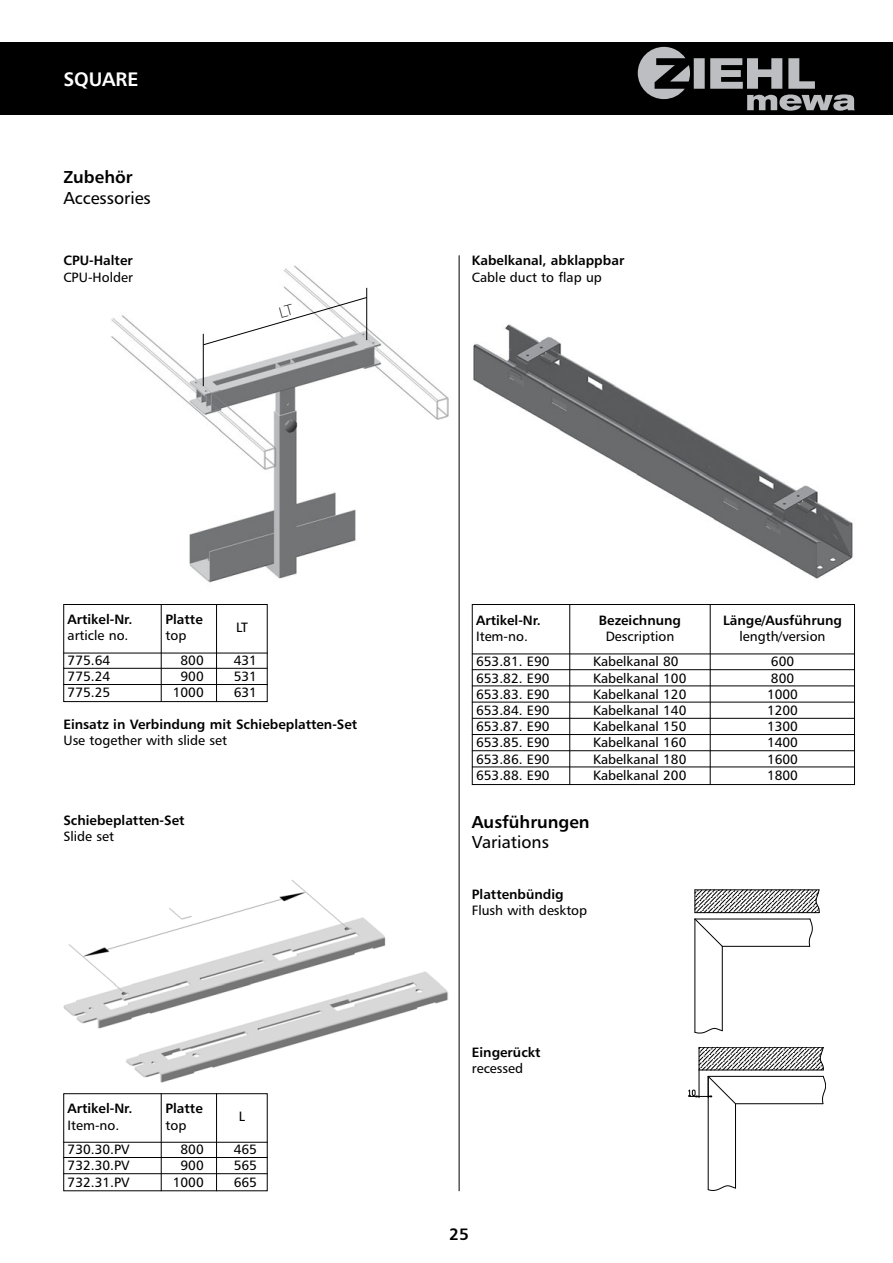
<style>
.page{position:relative;width:893px;height:1263px;background:#fff}
.page>*{position:absolute;margin:0;border:0;box-sizing:border-box;transform-origin:0 0}
.t1{font:19.5px "Humanist 777 BT Bold B";color:#fff}
.t2{font:17.25px "Humanist 777 BT Roman B";color:#000}
.t3{font:17.25px "Humanist 777 BT Bold B";color:#000}
.t4{font:16.5px "Humanist 777 BT Bold B";color:#000}
.t5{font:13.5px "Humanist 777 BT Roman B";color:#000}
.t6{font:13.5px "Humanist 777 BT Bold B";color:#000}
</style>
<div class="page">
<div style="left:0;top:43px;width:892px;height:72px;background:#000"></div>
<svg style="left:637px;top:47px;width:217px;height:64px"></svg>
<img style="left:111px;top:265px;width:338px;height:318px">
<hr style="left:203px;top:334px;width:1px;height:52px;background:#000">
<hr style="left:366px;top:288px;width:1px;height:52px;background:#000">
<hr style="left:458px;top:255px;width:1px;height:936px;background:#000">
<hr style="left:161px;top:604px;width:1px;height:98px;background:#000">
<hr style="left:216px;top:604px;width:1px;height:98px;background:#000">
<hr style="left:63px;top:652px;width:204px;height:1px;background:#000">
<hr style="left:63px;top:668px;width:204px;height:1px;background:#000">
<hr style="left:63px;top:684px;width:204px;height:1px;background:#000">
<div style="left:63px;top:604px;width:204px;height:98px;border:1px solid #000"></div>
<img style="left:473px;top:324px;width:380px;height:255px">
<img style="left:63px;top:880px;width:385px;height:203px">
<hr style="left:161px;top:1093px;width:1px;height:98px;background:#000">
<hr style="left:216px;top:1093px;width:1px;height:98px;background:#000">
<hr style="left:63px;top:1141px;width:204px;height:1px;background:#000">
<hr style="left:63px;top:1157px;width:204px;height:1px;background:#000">
<hr style="left:63px;top:1173px;width:204px;height:1px;background:#000">
<div style="left:63px;top:1093px;width:204px;height:98px;border:1px solid #000"></div>
<hr style="left:569px;top:605px;width:1px;height:180px;background:#000">
<hr style="left:709px;top:605px;width:1px;height:180px;background:#000">
<hr style="left:471px;top:653px;width:383px;height:1px;background:#000">
<hr style="left:471px;top:669px;width:383px;height:1px;background:#000">
<hr style="left:471px;top:685px;width:383px;height:1px;background:#000">
<hr style="left:471px;top:701px;width:383px;height:1px;background:#000">
<hr style="left:471px;top:718px;width:383px;height:1px;background:#000">
<hr style="left:471px;top:734px;width:383px;height:1px;background:#000">
<hr style="left:471px;top:750px;width:383px;height:1px;background:#000">
<hr style="left:471px;top:766px;width:383px;height:1px;background:#000">
<div style="left:471px;top:604px;width:383px;height:181px;border:1px solid #000"></div>
<hr style="left:694px;top:919px;width:1px;height:113px;background:#000">
<hr style="left:721px;top:946px;width:1px;height:84px;background:#000">
<svg style="left:694px;top:1028px;width:28px;height:5px"></svg>
<hr style="left:722px;top:946px;width:87px;height:1px;background:#000">
<svg style="left:694px;top:889px;width:125px;height:57px"></svg>
<svg style="left:688px;top:1047px;width:137px;height:143px"></svg>
<svg style="left:202px;top:296px;width:166px;height:50px"></svg>
<h1 class="t1" style="left:63px;top:72px;width:77px">SQUARE</h1>
<p class="t3" style="left:63px;top:170px;width:71px">Zubehör</p>
<p class="t2" style="left:63px;top:191px;width:89px">Accessories</p>
<p class="t6" style="left:63px;top:255px;width:71px">CPU-Halter</p>
<p class="t5" style="left:63px;top:271px;width:71px">CPU-Holder</p>
<p class="t6" style="left:471px;top:255px;width:154px">Kabelkanal, abklappbar</p>
<p class="t5" style="left:471px;top:271px;width:132px">Cable duct to flap up</p>
<p class="t6" style="left:68px;top:614px;width:66px">Artikel-Nr.</p>
<p class="t5" style="left:68px;top:630px;width:62px">article no.</p>
<p class="t6" style="left:165px;top:614px;width:39px">Platte</p>
<p class="t5" style="left:165px;top:630px;width:22px">top</p>
<p class="t5" style="left:236px;top:622px;width:13px">LT</p>
<p class="t5" style="left:68px;top:655px;width:44px">775.64</p>
<p class="t5" style="left:180px;top:655px;width:25px">800</p>
<p class="t5" style="left:234px;top:655px;width:25px">431</p>
<p class="t5" style="left:68px;top:671px;width:44px">775.24</p>
<p class="t5" style="left:180px;top:671px;width:25px">900</p>
<p class="t5" style="left:234px;top:671px;width:25px">531</p>
<p class="t5" style="left:68px;top:687px;width:44px">775.25</p>
<p class="t5" style="left:173px;top:687px;width:32px">1000</p>
<p class="t5" style="left:234px;top:687px;width:25px">631</p>
<p class="t6" style="left:63px;top:719px;width:295px">Einsatz in Verbindung mit Schiebeplatten-Set</p>
<p class="t5" style="left:63px;top:735px;width:165px">Use together with slide set</p>
<p class="t6" style="left:63px;top:814px;width:123px">Schiebeplatten-Set</p>
<p class="t5" style="left:63px;top:831px;width:52px">Slide set</p>
<p class="t6" style="left:68px;top:1103px;width:66px">Artikel-Nr.</p>
<p class="t5" style="left:68px;top:1119px;width:53px">Item-no.</p>
<p class="t6" style="left:165px;top:1103px;width:39px">Platte</p>
<p class="t5" style="left:165px;top:1119px;width:22px">top</p>
<p class="t5" style="left:239px;top:1111px;width:8px">L</p>
<p class="t5" style="left:68px;top:1144px;width:64px">730.30.PV</p>
<p class="t5" style="left:180px;top:1144px;width:25px">800</p>
<p class="t5" style="left:234px;top:1144px;width:25px">465</p>
<p class="t5" style="left:68px;top:1160px;width:64px">732.30.PV</p>
<p class="t5" style="left:180px;top:1160px;width:25px">900</p>
<p class="t5" style="left:234px;top:1160px;width:25px">565</p>
<p class="t5" style="left:68px;top:1176px;width:64px">732.31.PV</p>
<p class="t5" style="left:173px;top:1176px;width:32px">1000</p>
<p class="t5" style="left:234px;top:1176px;width:25px">665</p>
<p class="t6" style="left:476px;top:615px;width:66px">Artikel-Nr.</p>
<p class="t5" style="left:476px;top:631px;width:53px">Item-no.</p>
<p class="t6" style="left:598px;top:615px;width:84px">Bezeichnung</p>
<p class="t5" style="left:605px;top:631px;width:70px">Description</p>
<p class="t6" style="left:723px;top:615px;width:120px">Länge/Ausführung</p>
<p class="t5" style="left:739px;top:631px;width:87px">length/version</p>
<p class="t5" style="left:476px;top:656px;width:75px">653.81. E90</p>
<p class="t5" style="left:593px;top:656px;width:87px">Kabelkanal 80</p>
<p class="t5" style="left:770px;top:656px;width:25px">600</p>
<p class="t5" style="left:476px;top:672px;width:75px">653.82. E90</p>
<p class="t5" style="left:593px;top:672px;width:95px">Kabelkanal 100</p>
<p class="t5" style="left:770px;top:672px;width:25px">800</p>
<p class="t5" style="left:476px;top:688px;width:75px">653.83. E90</p>
<p class="t5" style="left:593px;top:688px;width:95px">Kabelkanal 120</p>
<p class="t5" style="left:766px;top:688px;width:32px">1000</p>
<p class="t5" style="left:476px;top:705px;width:75px">653.84. E90</p>
<p class="t5" style="left:593px;top:705px;width:95px">Kabelkanal 140</p>
<p class="t5" style="left:766px;top:705px;width:32px">1200</p>
<p class="t5" style="left:476px;top:721px;width:75px">653.87. E90</p>
<p class="t5" style="left:593px;top:721px;width:95px">Kabelkanal 150</p>
<p class="t5" style="left:766px;top:721px;width:32px">1300</p>
<p class="t5" style="left:476px;top:737px;width:75px">653.85. E90</p>
<p class="t5" style="left:593px;top:737px;width:95px">Kabelkanal 160</p>
<p class="t5" style="left:766px;top:737px;width:32px">1400</p>
<p class="t5" style="left:476px;top:753px;width:75px">653.86. E90</p>
<p class="t5" style="left:593px;top:753px;width:95px">Kabelkanal 180</p>
<p class="t5" style="left:766px;top:753px;width:32px">1600</p>
<p class="t5" style="left:476px;top:769px;width:75px">653.88. E90</p>
<p class="t5" style="left:593px;top:769px;width:95px">Kabelkanal 200</p>
<p class="t5" style="left:766px;top:769px;width:32px">1800</p>
<p class="t3" style="left:471px;top:814px;width:119px">Ausführungen</p>
<p class="t2" style="left:471px;top:835px;width:78px">Variations</p>
<p class="t6" style="left:471px;top:889px;width:93px">Plattenbündig</p>
<p class="t5" style="left:471px;top:905px;width:117px">Flush with desktop</p>
<p class="t6" style="left:471px;top:1046px;width:70px">Eingerückt</p>
<p class="t5" style="left:471px;top:1062px;width:53px">recessed</p>
<p class="t4" style="left:449px;top:1227px;width:21px">25</p>
</div>
